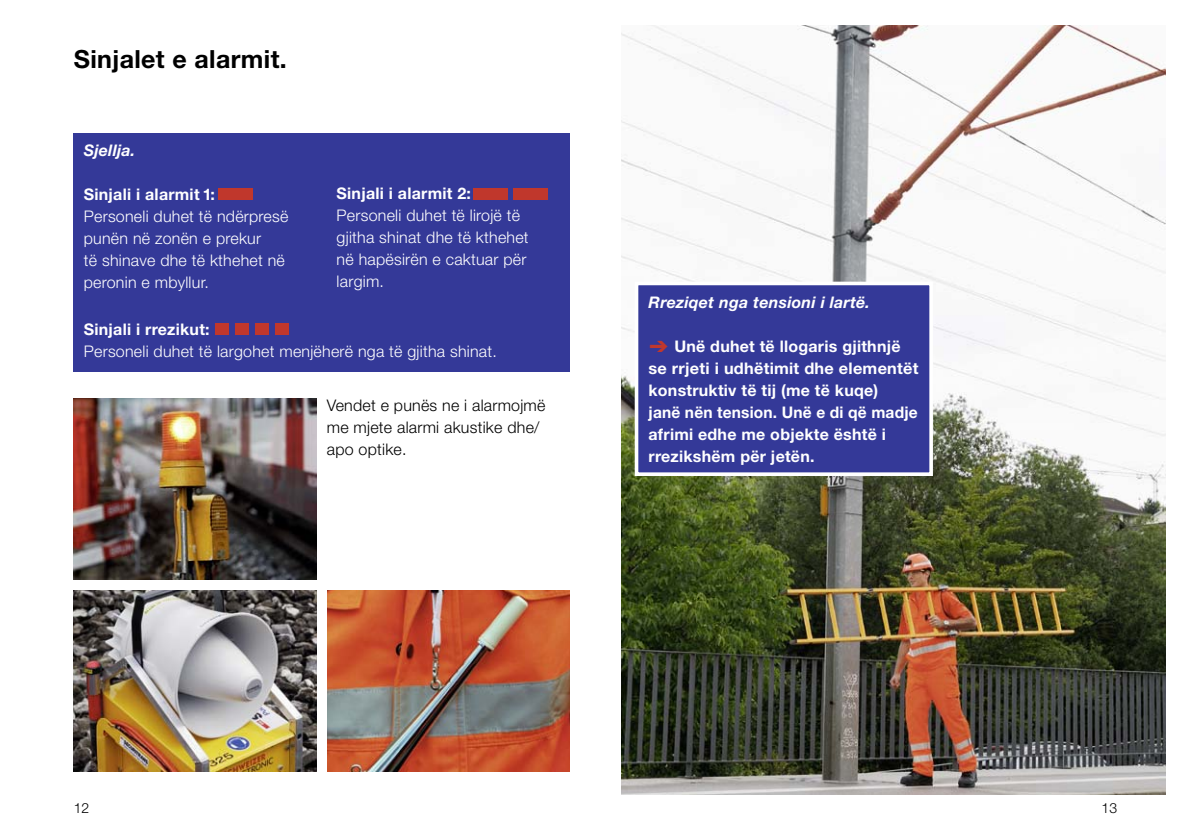
<style>
.page{position:relative;width:1191px;height:840px;background:#fff}
.page>*{position:absolute;margin:0;border:0;box-sizing:border-box;transform-origin:0 0}
._11_head_hel_bold_12{font:700 25px "Helvetica Neue LT";letter-spacing:.015em;color:#000}
._25_legend_hel_bold{font:300 16px/22px "Helvetica Neue LT";letter-spacing:.015em;color:#fff}
._23_crossheading_hel{font:700 16px/22px "Helvetica Neue LT";letter-spacing:.015em;color:#fff}
._25_legend_hel_bold-2{font:300 16px/22px "Helvetica Neue LT";letter-spacing:.015em;color:#000}
._25_legend_hel_bold-3{font:700 16px "Helvetica Neue LT";letter-spacing:.015em;color:#fff}
._23_crossheading_hel-2{font:italic 700 16px "Helvetica Neue LT";letter-spacing:.015em;color:#fff}
.t1{font:300 14px "Helvetica Neue LT";color:#000}
.s1{font-family:"SSB Sonderzeichen 95 Normal";font-weight:400;color:#c0372c}
</style>
<div class="page">
<img style="left:74px;top:398px;width:242px;height:181px">
<img style="left:74px;top:590px;width:242px;height:181px">
<img style="left:327px;top:590px;width:243px;height:181px">
<img style="left:621px;top:26px;width:544px;height:768px">
<div style="left:74px;top:133px;width:496px;height:238px;background:#343998"></div>
<div style="left:636px;top:283px;width:295px;height:191px;background:#343998"></div>
<div style="left:634px;top:281px;width:299px;height:194px;border:4px solid #fff"></div>
<div style="left:215px;top:324px;width:14px;height:11px;background:#c0372c"></div>
<div style="left:235px;top:324px;width:14px;height:11px;background:#c0372c"></div>
<div style="left:255px;top:324px;width:14px;height:11px;background:#c0372c"></div>
<div style="left:275px;top:324px;width:14px;height:11px;background:#c0372c"></div>
<div style="left:218px;top:189px;width:34px;height:11px;background:#c0372c"></div>
<div style="left:473px;top:188px;width:34px;height:11px;background:#c0372c"></div>
<div style="left:513px;top:188px;width:34px;height:11px;background:#c0372c"></div>
<p class="_11_head_hel_bold_12" style="left:74px;top:43px;width:215px">Sinjalet e alarmit.</p>
<p class="_23_crossheading_hel-2" style="left:84px;top:140px;width:53px">Sjellja.</p>
<p class="_25_legend_hel_bold-3" style="left:84px;top:184px;width:133px">Sinjali i alarmit 1:</p>
<p class="_25_legend_hel_bold" style="left:84px;top:205px;width:206px">Personeli duhet të ndërpresë punën në zonën e prekur<br>të shinave dhe të kthehet në peronin e mbyllur.</p>
<p class="_25_legend_hel_bold-3" style="left:337px;top:183px;width:136px">Sinjali i alarmit 2:</p>
<p class="_25_legend_hel_bold" style="left:337px;top:204px;width:193px">Personeli duhet të lirojë të gjitha shinat dhe të kthehet në hapësirën e caktuar për largim.</p>
<p class="_25_legend_hel_bold-3" style="left:84px;top:319px;width:127px">Sinjali i rrezikut:</p>
<p class="_25_legend_hel_bold" style="left:84px;top:340px;width:414px">Personeli duhet të largohet menjëherë nga të gjitha shinat.</p>
<p class="_25_legend_hel_bold-2" style="left:327px;top:393px;width:220px">Vendet e punës ne i alarmojmë me mjete alarmi akustike dhe/ apo optike.</p>
<p class="_23_crossheading_hel-2" style="left:648px;top:292px;width:223px">Rreziqet nga tensioni i lartë.</p>
<p class="_23_crossheading_hel" style="left:648px;top:335px;width:271px"><span class="s1">ä</span> Unë duhet të llogaris gjithnjë se rrjeti i udhëtimit dhe elementët konstruktiv të tij (me të kuqe)<br>janë nën tension. Unë e di që madje afrimi edhe me objekte është i rrezikshëm për jetën.</p>
<p class="t1" style="left:74px;top:798px;width:17px">12</p>
<p class="t1" style="left:1101px;top:798px;width:17px">13</p>
</div>
